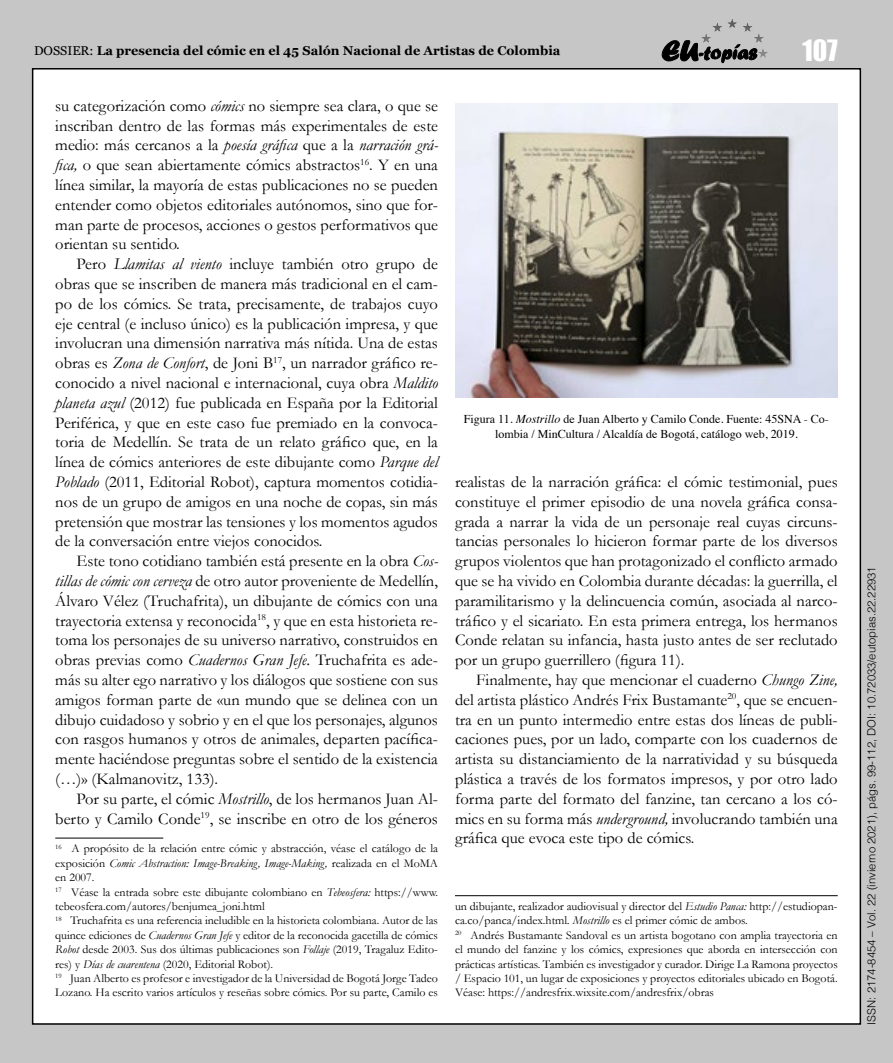
<style>
.page{position:relative;width:893px;height:1063px;background:#c6c6c6}
.page>*{position:absolute;margin:0;border:0;box-sizing:border-box;transform-origin:0 0}
.t1{font:27px "Impact";color:#fff}
.Articulo_parrafo{font:16.5px/19.8px "Garamond";color:#000;text-align:justify}
.t2{font:700 12.75px "Georgia";color:#000}
.Articulo_notas{font:12px/14.4px "Garamond";color:#000;text-align:justify}
.Articulo_pie_foto{font:12px/14.4px "Times";color:#000;text-align:center}
.t3{font:300 11.25px "Helvetica";color:#000}
.s1{font-weight:400}
.s2{font-style:italic}
</style>
<div class="page">
<div style="left:33px;top:69px;width:827px;height:955px;background:#fff"></div>
<svg style="left:662px;top:40px;width:94px;height:23px"></svg>
<hr style="left:701px;top:19px;width:67px;height:1px;background:#585857">
<hr style="left:701px;top:20px;width:67px;height:1px;background:#595958">
<hr style="left:701px;top:21px;width:67px;height:1px;background:#5a5a59">
<hr style="left:701px;top:22px;width:67px;height:1px;background:#5c5c5b">
<hr style="left:701px;top:23px;width:67px;height:1px;background:#5d5d5c">
<hr style="left:701px;top:24px;width:67px;height:1px;background:#5f5f5e">
<hr style="left:701px;top:25px;width:67px;height:1px;background:#60605f">
<hr style="left:701px;top:26px;width:67px;height:1px;background:#626261">
<hr style="left:701px;top:27px;width:67px;height:1px;background:#636362">
<hr style="left:701px;top:28px;width:67px;height:1px;background:#656464">
<hr style="left:701px;top:29px;width:67px;height:1px;background:#666565">
<hr style="left:701px;top:30px;width:67px;height:1px;background:#676766">
<hr style="left:701px;top:31px;width:67px;height:1px;background:#696868">
<hr style="left:701px;top:32px;width:67px;height:1px;background:#6a6969">
<hr style="left:701px;top:33px;width:67px;height:1px;background:#6c6b6b">
<hr style="left:701px;top:34px;width:67px;height:1px;background:#6c6c6c">
<hr style="left:701px;top:35px;width:67px;height:1px;background:#6e6e6d">
<hr style="left:701px;top:36px;width:67px;height:1px;background:#6f6f6e">
<hr style="left:701px;top:37px;width:67px;height:1px;background:#717170">
<hr style="left:701px;top:38px;width:67px;height:1px;background:#727271">
<hr style="left:701px;top:39px;width:67px;height:1px;background:#747473">
<hr style="left:701px;top:40px;width:67px;height:1px;background:#757574">
<hr style="left:701px;top:41px;width:67px;height:1px;background:#767675">
<hr style="left:701px;top:42px;width:67px;height:1px;background:#787877">
<hr style="left:701px;top:43px;width:67px;height:1px;background:#797978">
<hr style="left:701px;top:44px;width:67px;height:1px;background:#7b7b7a">
<hr style="left:701px;top:45px;width:67px;height:1px;background:#7c7c7b">
<hr style="left:701px;top:46px;width:67px;height:1px;background:#7e7d7d">
<hr style="left:701px;top:47px;width:67px;height:1px;background:#7f7e7e">
<hr style="left:701px;top:48px;width:67px;height:1px;background:#818080">
<hr style="left:701px;top:49px;width:67px;height:1px;background:#828181">
<hr style="left:701px;top:50px;width:67px;height:1px;background:#828282">
<hr style="left:701px;top:51px;width:67px;height:1px;background:#848483">
<hr style="left:701px;top:52px;width:67px;height:1px;background:#858584">
<hr style="left:701px;top:53px;width:67px;height:1px;background:#878786">
<hr style="left:701px;top:54px;width:67px;height:1px;background:#888887">
<hr style="left:701px;top:55px;width:67px;height:1px;background:#898989">
<hr style="left:701px;top:56px;width:67px;height:1px;background:#8a8a8a">
<hr style="left:701px;top:57px;width:67px;height:1px;background:#8c8c8b">
<hr style="left:55px;top:838px;width:108px;height:1px;background:#000">
<hr style="left:455px;top:895px;width:383px;height:1px;background:#000">
<img style="left:455px;top:103px;width:383px;height:294px">
<p class="t2" style="left:34px;top:41px;width:528px"><span class="s1">DOSSIER:</span> La presencia del cómic en el 45 Salón Nacional de Artistas de Colombia</p>
<h1 class="t1" style="left:802px;top:29px;width:37px">107</h1>
<p class="Articulo_parrafo" style="left:55px;top:95px;width:384px">su categorización como <span class="s2">cómics</span> no siempre sea clara, o que se inscriban dentro de las formas más experimentales de este medio: más cercanos a la <span class="s2">poesía gráfica</span> que a la <span class="s2">narración grá&shy;fica,</span> o que sean abiertamente cómics abstractos<sup>16</sup>. Y en una línea similar, la mayoría de estas publicaciones no se pueden entender como objetos editoriales autónomos, sino que for&shy;man parte de procesos, acciones o gestos performativos que orientan su sentido.</p>
<p class="Articulo_parrafo" style="left:55px;top:254px;width:384px;text-indent:21px">Pero <span class="s2">Llamitas al viento</span> incluye también otro grupo de obras que se inscriben de manera más tradicional en el cam&shy;po de los cómics. Se trata, precisamente, de trabajos cuyo eje central (e incluso único) es la publicación impresa, y que involucran una dimensión narrativa más nítida. Una de estas obras es <span class="s2">Zona de Confort</span>, de Joni B<sup>17</sup>, un narrador gráfico re&shy;conocido a nivel nacional e internacional, cuya obra <span class="s2">Maldito planeta azul</span> (2012) fue publicada en España por la Editorial Periférica, y que en este caso fue premiado en la convoca&shy;toria de Medellín. Se trata de un relato gráfico que, en la línea de cómics anteriores de este dibujante como <span class="s2">Parque del Poblado</span> (2011, Editorial Robot), captura momentos cotidia&shy;nos de un grupo de amigos en una noche de copas, sin más pretensión que mostrar las tensiones y los momentos agudos de la conversación entre viejos conocidos.</p>
<p class="Articulo_parrafo" style="left:55px;top:551px;width:384px;text-indent:21px">Este tono cotidiano también está presente en la obra <span class="s2">Cos&shy;tillas de cómic con cerveza</span> de otro autor proveniente de Medellín, Álvaro Vélez (Truchafrita), un dibujante de cómics con una trayectoria extensa y reconocida<sup>18</sup>, y que en esta historieta re&shy;toma los personajes de su universo narrativo, construidos en obras previas como <span class="s2">Cuadernos Gran Jefe.</span> Truchafrita es ade&shy;más su alter ego narrativo y los diálogos que sostiene con sus amigos forman parte de «un mundo que se delinea con un dibujo cuidadoso y sobrio y en el que los personajes, algunos con rasgos humanos y otros de animales, departen pacífica&shy;mente haciéndose preguntas sobre el sentido de la existencia (…)» (Kalmanovitz, 133).</p>
<p class="Articulo_parrafo" style="left:55px;top:788px;width:384px;text-align:right">Por su parte, el cómic <span class="s2">Mostrillo</span>, de los hermanos Juan Al&shy;berto y Camilo Conde<sup>19</sup>, se inscribe en otro de los géneros</p>
<p class="Articulo_notas" style="left:55px;top:841px;width:384px"><sup>16</sup> A propósito de la relación entre cómic y abstracción, véase el catálogo de la exposición <span class="s2">Comic Abstraction: Image-Breaking, Image-Making,</span> realizada en el MoMA en 2007.</p>
<p class="Articulo_notas" style="left:55px;top:884px;width:384px"><sup>17</sup> Véase la entrada sobre este dibujante colombiano en <span class="s2">Tebeosfera:</span> https://www. tebeosfera.com/autores/benjumea_joni.html</p>
<p class="Articulo_notas" style="left:55px;top:913px;width:384px"><sup>18</sup> Truchafrita es una referencia ineludible en la historieta colombiana. Autor de las quince ediciones de <span class="s2">Cuadernos Gran Jefe</span> y editor de la reconocida gacetilla de cómics <span class="s2">Robot</span> desde 2003. Sus dos últimas publicaciones son <span class="s2">Follaje</span> (2019, Tragaluz Edito&shy;res) y <span class="s2">Días de cuarentena</span> (2020, Editorial Robot).</p>
<p class="Articulo_notas" style="left:55px;top:971px;width:384px"><sup>19</sup> Juan Alberto es profesor e investigador de la Universidad de Bogotá Jorge Tadeo<br>Lozano. Ha escrito varios artículos y reseñas sobre cómics. Por su parte, Camilo es</p>
<p class="Articulo_pie_foto" style="left:464px;top:411px;width:366px">Figura 11. <span class="s2">Mostrillo</span> de Juan Alberto y Camilo Conde. Fuente: 45SNA - Co&shy;lombia / MinCultura / Alcaldía de Bogotá, catálogo web, 2019.</p>
<p class="Articulo_parrafo" style="left:455px;top:472px;width:384px">realistas de la narración gráfica: el cómic testimonial, pues constituye el primer episodio de una novela gráfica consa&shy;grada a narrar la vida de un personaje real cuyas circuns&shy;tancias personales lo hicieron formar parte de los diversos grupos violentos que han protagonizado el conflicto armado que se ha vivido en Colombia durante décadas: la guerrilla, el paramilitarismo y la delincuencia común, asociada al narco&shy;tráfico y el sicariato. En esta primera entrega, los hermanos Conde relatan su infancia, hasta justo antes de ser reclutado por un grupo guerrillero (figura 11).</p>
<p class="Articulo_parrafo" style="left:455px;top:670px;width:384px;text-indent:21px">Finalmente, hay que mencionar el cuaderno <span class="s2">Chungo Zine, </span>del artista plástico Andrés Frix Bustamante<sup>20</sup>, que se encuen&shy;tra en un punto intermedio entre estas dos líneas de publi&shy;caciones pues, por un lado, comparte con los cuadernos de artista su distanciamiento de la narratividad y su búsqueda plástica a través de los formatos impresos, y por otro lado forma parte del formato del fanzine, tan cercano a los có&shy;mics en su forma más <span class="s2">underground,</span> involucrando también una gráfica que evoca este tipo de cómics.</p>
<p class="Articulo_notas" style="left:455px;top:899px;width:384px">un dibujante, realizador audiovisual y director del <span class="s2">Estudio Panca:</span> http://estudiopan&shy;ca.co/panca/index.html<span class="s2">. Mostrillo</span> es el primer cómic de ambos.</p>
<p class="Articulo_notas" style="left:455px;top:928px;width:384px"><sup>20</sup> Andrés Bustamante Sandoval es un artista bogotano con amplia trayectoria en el mundo del fanzine y los cómics, expresiones que aborda en intersección con prácticas artísticas. También es investigador y curador. Dirige La Ramona proyectos / Espacio 101, un lugar de exposiciones y proyectos editoriales ubicado en Bogotá.<br>Véase: https://andresfrix.wixsite.com/andresfrix/obras</p>
<p class="t3" style="left:862px;top:1025px;width:460px;rotate:-90deg">ISSN: 2174-8454 – Vol. 22 (invierno 2021), págs. 99-112, DOI: 10.72033/eutopias.22.22931</p>
</div>
